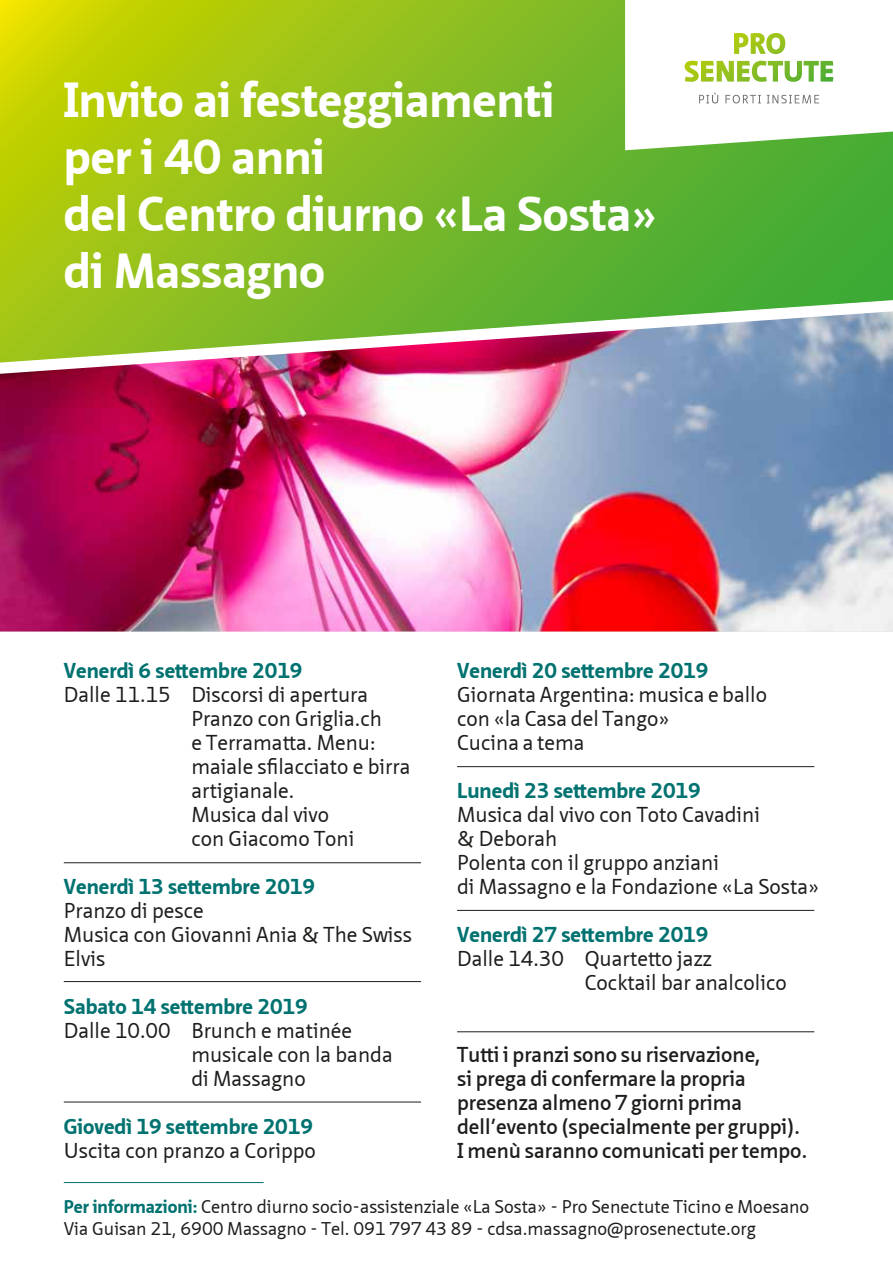
<style>
.page{position:relative;width:893px;height:1263px;background:#fff}
.page>*{position:absolute;margin:0;border:0;box-sizing:border-box;transform-origin:0 0}
.t1{font:700 48px/57px "Neue Sans Pro";color:#fff}
.t2{font:21px/24px "Neue Sans Pro";color:#1d1d1b}
.t3{font:700 21px "Neue Sans Pro";color:#007270}
.t4{font:600 21px/24px "Neue Sans Pro";color:#1d1d1b}
.t5{font:18px/22.5px "Neue Sans Pro";color:#1d1d1b}
.s1{font-weight:700;color:#007270}
</style>
<div class="page">
<img style="left:0;top:374px;width:893px;height:257px">
<svg style="left:0;top:0;width:893px;height:301px;background:#85bd20"></svg>
<svg style="left:625px;top:0;width:268px;height:150px"></svg>
<hr style="left:64px;top:1182px;width:200px;height:1px;background:#007270">
<img style="left:0;top:301px;width:893px;height:73px">
<hr style="left:457px;top:766px;width:357px;height:1px;background:#1d1d1b">
<hr style="left:457px;top:910px;width:357px;height:1px;background:#1d1d1b">
<hr style="left:457px;top:1031px;width:357px;height:1px;background:#1d1d1b">
<hr style="left:64px;top:981px;width:357px;height:1px;background:#1d1d1b">
<hr style="left:64px;top:862px;width:357px;height:1px;background:#1d1d1b">
<hr style="left:64px;top:1102px;width:357px;height:1px;background:#1d1d1b">
<h1 class="t1" style="left:64px;top:71px;width:594px">Invito ai festeggiamenti<br>per i 40 anni<br>del Centro diurno «La Sosta» di Massagno</h1>
<p class="t3" style="left:64px;top:657px;width:240px">Venerdì 6 settembre 2019</p>
<p class="t2" style="left:191px;top:682px;width:221px;text-indent:-128px">Dalle 11.15 Discorsi di apertura<br>Pranzo con Griglia.ch<br>e Terramatta. Menu: maiale sfilacciato e birra artigianale.<br>Musica dal vivo<br>con Giacomo Toni</p>
<p class="t3" style="left:64px;top:873px;width:253px">Venerdì 13 settembre 2019</p>
<p class="t2" style="left:64px;top:898px;width:350px">Pranzo di pesce<br>Musica con Giovanni Ania &amp; The Swiss<br>Elvis</p>
<p class="t3" style="left:64px;top:993px;width:246px">Sabato 14 settembre 2019</p>
<p class="t2" style="left:191px;top:1018px;width:203px;text-indent:-128px">Dalle 10.00 Brunch e matinée musicale con la banda di Massagno</p>
<p class="t3" style="left:64px;top:1113px;width:251px">Giovedì 19 settembre 2019</p>
<p class="t2" style="left:64px;top:1138px;width:254px">Uscita con pranzo a Corippo</p>
<p class="t3" style="left:457px;top:657px;width:253px">Venerdì 20 settembre 2019</p>
<p class="t2" style="left:457px;top:682px;width:311px">Giornata Argentina: musica e ballo con «la Casa del Tango»<br>Cucina a tema</p>
<p class="t3" style="left:457px;top:777px;width:245px">Lunedì 23 settembre 2019</p>
<p class="t2" style="left:457px;top:802px;width:364px">Musica dal vivo con Toto Cavadini<br>&amp; Deborah<br>Polenta con il gruppo anziani<br>di Massagno e la Fondazione «La Sosta»</p>
<p class="t3" style="left:457px;top:921px;width:253px">Venerdì 27 settembre 2019</p>
<p class="t2" style="left:585px;top:946px;width:204px;text-indent:-128px">Dalle 14.30 Quartetto jazz<br>Cocktail bar analcolico</p>
<p class="t4" style="left:457px;top:1042px;width:351px">Tutti i pranzi sono su riservazione,<br>si prega di confermare la propria presenza almeno 7 giorni prima dell’evento (specialmente per gruppi).<br>I menù saranno comunicati per tempo.</p>
<p class="t5" style="left:64px;top:1195px;width:747px"><span class="s1">Per informazioni:</span> Centro diurno socio-assistenziale «La Sosta» - Pro Senectute Ticino e Moesano<br>Via Guisan 21, 6900 Massagno - Tel. 091 797 43 89 - cdsa.massagno@prosenectute.org</p>
</div>
